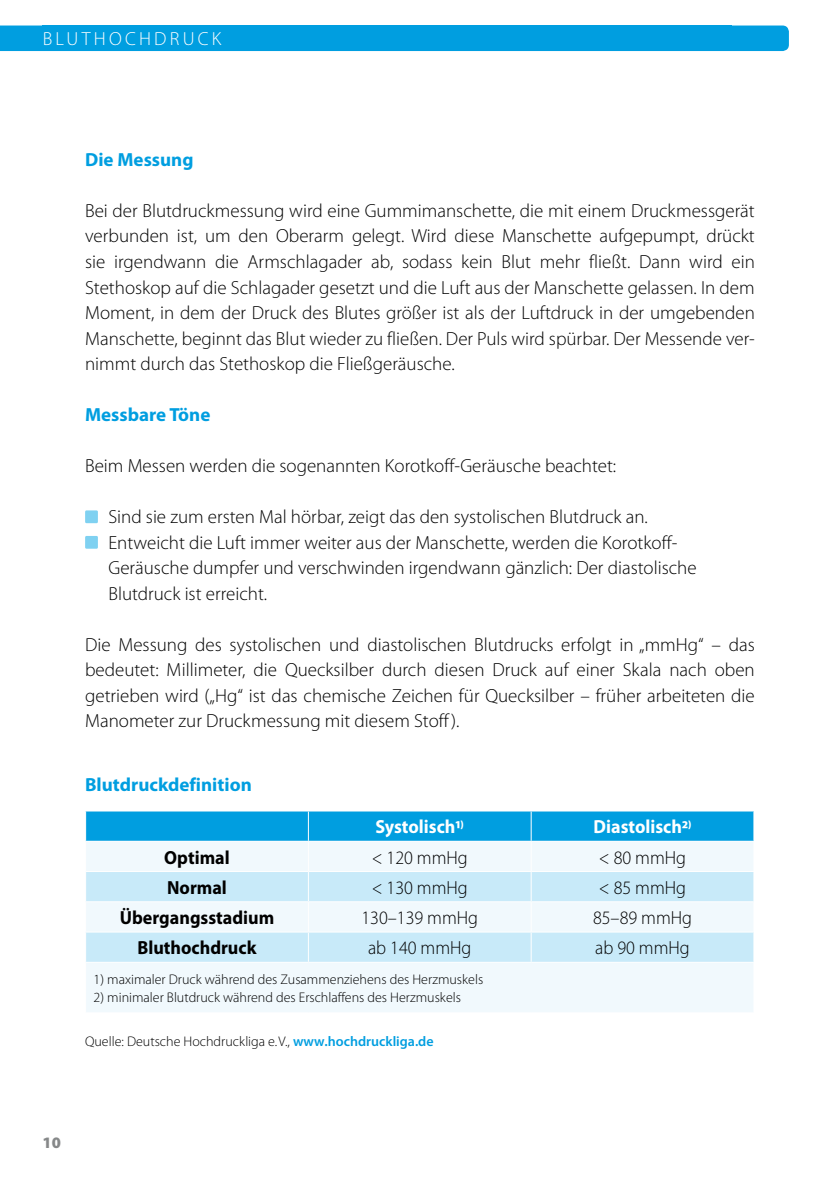
<style>
.page{position:relative;width:840px;height:1191px;background:#fff}
.page>*{position:absolute;margin:0;border:0;box-sizing:border-box;transform-origin:0 0}
.t1{font:300 19px/25.6px "Myriad Pro";color:#000;text-align:justify}
.t2{font:300 19px "Myriad Pro";color:#000;scale:.95 1}
.t3{font:700 19px "Myriad Pro";color:#000;scale:.95 1}
.t4{font:700 19px "Myriad Pro";color:#009ee0}
.t5{font:700 19px "Myriad Pro";color:#fff;scale:.95 1}
.t6{font:300 19px "Myriad Pro";letter-spacing:.17em;color:#fff}
.t7{font:900 16px "Myriad Pro";color:#868889}
.t8{font:300 14px "Myriad Pro";color:#000}
.s1{font-size:18px}
.s2{font-weight:600;color:#009ee0}
</style>
<div class="page">
<div style="left:0;top:26px;width:788px;height:25px;background:#009ee0"></div>
<div style="left:43px;top:26px;width:688px;height:25px;background:#009ee0"></div>
<div style="left:85px;top:510px;width:13px;height:13px;background:#7fd1f1"></div>
<div style="left:85px;top:536px;width:13px;height:13px;background:#7fd1f1"></div>
<div style="left:86px;top:842px;width:667px;height:170px;background:#f1f9fd"></div>
<svg style="left:86px;top:872px;width:667px;height:89px;fill:#c8eaf9"></svg>
<div style="left:85px;top:811px;width:669px;height:29px;background:#009ee0"></div>
<hr style="left:308px;top:841px;width:1px;height:30px;background:#fff">
<hr style="left:530px;top:841px;width:1px;height:30px;background:#fff">
<hr style="left:85px;top:871px;width:223px;height:1px;background:#fff">
<hr style="left:308px;top:871px;width:223px;height:1px;background:#fff">
<hr style="left:531px;top:871px;width:223px;height:1px;background:#fff">
<hr style="left:85px;top:901px;width:223px;height:1px;background:#fff">
<hr style="left:308px;top:901px;width:223px;height:1px;background:#fff">
<hr style="left:531px;top:901px;width:223px;height:1px;background:#fff">
<hr style="left:85px;top:931px;width:223px;height:1px;background:#fff">
<hr style="left:308px;top:931px;width:223px;height:1px;background:#fff">
<svg style="left:308px;top:872px;width:1px;height:89px"></svg>
<hr style="left:531px;top:931px;width:223px;height:1px;background:#fff">
<svg style="left:530px;top:872px;width:1px;height:89px"></svg>
<svg style="left:753px;top:872px;width:1px;height:89px"></svg>
<hr style="left:85px;top:961px;width:223px;height:1px;background:#fff">
<hr style="left:308px;top:961px;width:223px;height:1px;background:#fff">
<hr style="left:531px;top:961px;width:223px;height:1px;background:#fff">
<p class="t6" style="left:43px;top:29px;width:180px">BLUTHOCHDRUCK</p>
<p class="t4" style="left:85px;top:149px;width:110px">Die Messung</p>
<p class="t1" style="left:85px;top:198px;width:671px">Bei der Blutdruckmessung wird eine Gummimanschette, die mit einem Druckmessgerät verbunden ist, um den Oberarm gelegt. Wird diese Manschette aufgepumpt, drückt sie irgendwann die Armschlagader ab, sodass kein Blut mehr fließt. Dann wird ein Stethoskop auf die Schlagader gesetzt und die Luft aus der Manschette gelassen. In dem Moment, in dem der Druck des Blutes größer ist als der Luftdruck in der umgebenden Manschette, beginnt das Blut wieder zu fließen. Der Puls wird spürbar. Der Messende ver&shy;nimmt durch das Stethoskop die Fließgeräusche.</p>
<p class="t4" style="left:85px;top:404px;width:127px">Messbare Töne</p>
<p class="t1" style="left:85px;top:453px;width:532px">Beim Messen werden die sogenannten Korotkoff-Geräusche beachtet:</p>
<p class="t1" style="left:108px;top:504px;width:589px;text-align:left">Sind sie zum ersten Mal hörbar, zeigt das den systolischen Blutdruck an.<br>Entweicht die Luft immer weiter aus der Manschette, werden die Korotkoff-Geräusche dumpfer und verschwinden irgendwann gänzlich: Der diastolische Blutdruck ist erreicht.</p>
<p class="t1" style="left:85px;top:632px;width:670px">Die Messung des systolischen und diastolischen Blutdrucks erfolgt in „mmHg“ – das bedeutet: Millimeter, die Quecksilber durch diesen Druck auf einer Skala nach oben getrieben wird („Hg“ ist das chemische Zeichen für Quecksilber – früher arbeiteten die Manometer zur Druckmessung mit diesem Stoff ).</p>
<p class="t4" style="left:85px;top:774px;width:168px">Blutdruckdefinition</p>
<p class="t5" style="left:375px;top:816px;width:95px">Systolisch<span class="s1">1)</span></p>
<p class="t5" style="left:593px;top:816px;width:105px">Diastolisch<span class="s1">2)</span></p>
<p class="t3" style="left:164px;top:846px;width:70px">Optimal</p>
<p class="t2" style="left:371px;top:846px;width:102px">&lt; 120 mmHg</p>
<p class="t2" style="left:598px;top:846px;width:93px">&lt; 80 mmHg</p>
<p class="t3" style="left:167px;top:876px;width:64px">Normal</p>
<p class="t2" style="left:371px;top:877px;width:102px">&lt; 130 mmHg</p>
<p class="t2" style="left:598px;top:877px;width:93px">&lt; 85 mmHg</p>
<p class="t3" style="left:120px;top:907px;width:164px">Übergangsstadium</p>
<p class="t2" style="left:361px;top:907px;width:124px">130–139 mmHg</p>
<p class="t2" style="left:592px;top:907px;width:106px">85–89 mmHg</p>
<p class="t3" style="left:137px;top:937px;width:127px">Bluthochdruck</p>
<p class="t2" style="left:368px;top:937px;width:110px">ab 140 mmHg</p>
<p class="t2" style="left:595px;top:937px;width:101px">ab 90 mmHg</p>
<p class="t8" style="left:94px;top:971px;width:391px">1) maximaler Druck während des Zusammenziehens des Herzmuskels</p>
<p class="t8" style="left:94px;top:989px;width:368px">2) minimaler Blutdruck während des Erschlaffens des Herzmuskels</p>
<p class="t8" style="left:85px;top:1034px;width:350px">Quelle: Deutsche Hochdruckliga e.V., <span class="s2">www.hochdruckliga.de</span></p>
<p class="t7" style="left:43px;top:1134px;width:20px">10</p>
</div>
